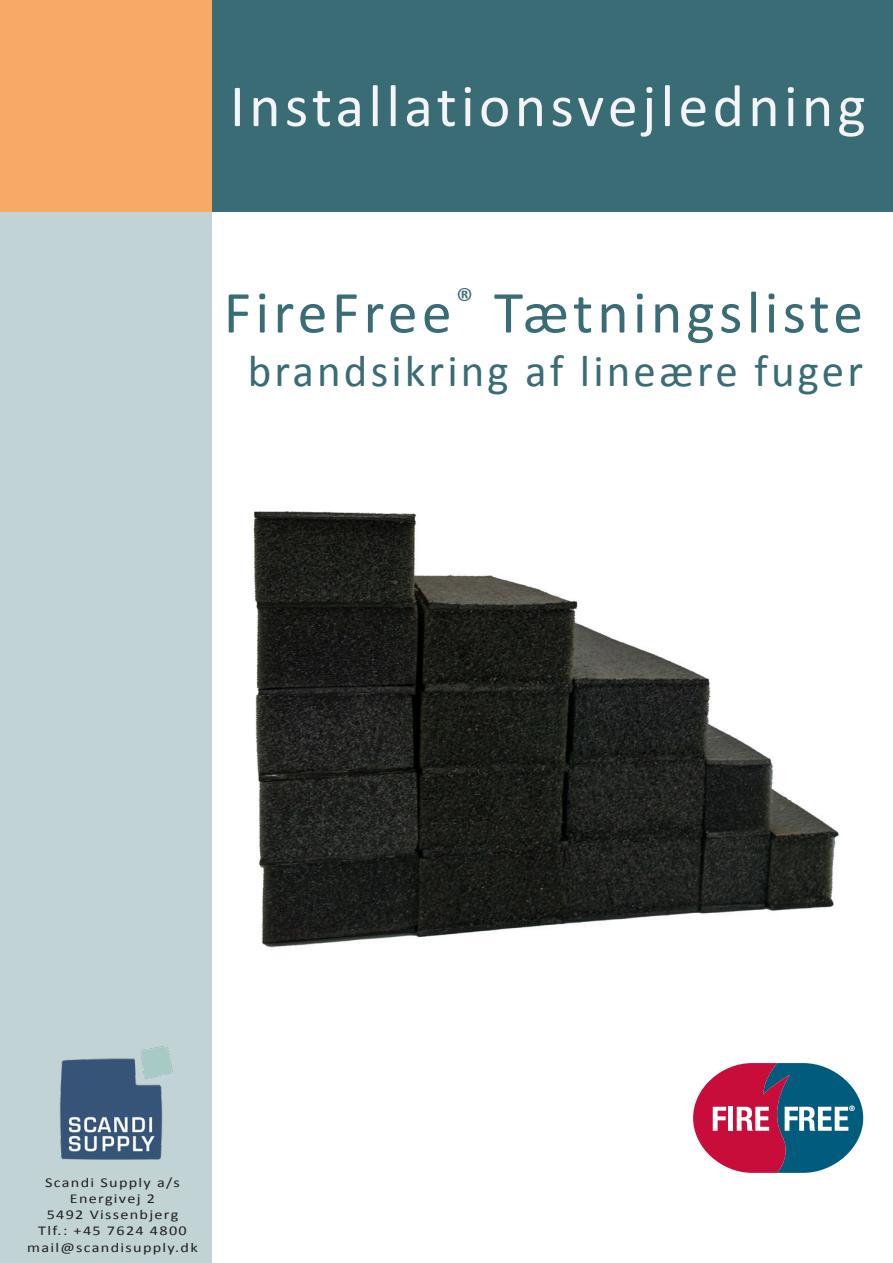
<style>
.page{position:relative;width:893px;height:1263px;background:#fff}
.page>*{position:absolute;margin:0;border:0;box-sizing:border-box;transform-origin:0 0}
.t1{font:60px "Calibri";letter-spacing:.07em;color:#f3f4f7}
.t2{font:60px "Calibri";letter-spacing:.07em;color:#3a6c76}
.t3{font:45px "Calibri";letter-spacing:.07em;color:#3a6c76}
.t4{font:13.5px/16.2px "Calibri";letter-spacing:.08em;color:#231f20;text-align:center;scale:1.2 1}
</style>
<div class="page">
<img style="left:253px;top:511px;width:586px;height:437px">
<div style="left:0;top:0;width:212px;height:1263px;background:#c2d3d5"></div>
<svg style="left:693px;top:1063px;width:170px;height:110px"></svg>
<img style="left:60px;top:1046px;width:113px;height:114px">
<div style="left:0;top:0;width:893px;height:212px;background:#3a6c76"></div>
<div style="left:0;top:0;width:212px;height:212px;background:#f9a967"></div>
<h1 class="t1" style="left:230px;top:68px;width:637px">Installationsvejledning</h1>
<h1 class="t2" style="left:224px;top:275px;width:641px">FireFree<sup>®</sup> Tætningsliste</h1>
<h2 class="t3" style="left:248px;top:343px;width:617px">brandsikring af lineære fuger</h2>
<p class="t4" style="left:27px;top:1174px;width:144px">Scandi Supply a/s<br>Energivej 2<br>5492 Vissenbjerg<br>Tlf.: +45 7624 4800 mail@scandisupply.dk</p>
</div>
